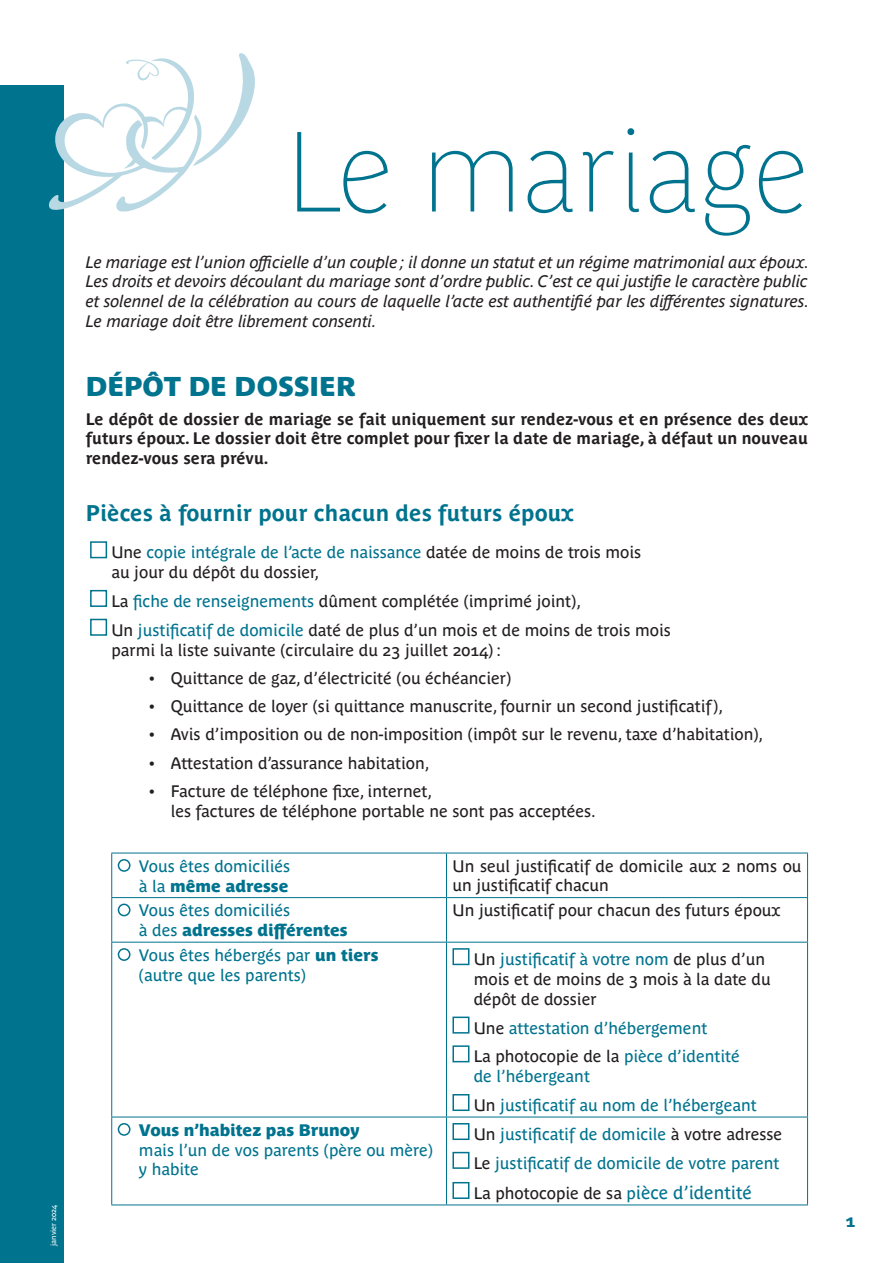
<style>
.page{position:relative;width:893px;height:1263px;background:#fff}
.page>*{position:absolute;margin:0;border:0;box-sizing:border-box;transform-origin:0 0}
.t1{font:112.5px "Parisine Plus Std Clair";color:#00738e}
.t2{font:27px "Parisine Plus Std Sombre";color:#00738e}
.t3{font:700 22.5px "Parisine Plus Std";color:#00738e}
.t4{font:700 18px "Parisine Plus Std";color:#00738e}
.t5{font:16.5px/19.8px "Parisine Plus Std";color:#231f20}
.t6{font:16.5px/19.8px "Parisine Plus Std";color:#00738e}
.t7{font:italic 16.5px/19.8px "Parisine Plus Std";color:#231f20;text-align:justify}
.t8{font:700 16.5px/19.8px "Parisine Plus Std";color:#231f20;text-align:justify}
.t9{font:16.5px "Parisine Plus Std Sombre";color:#00738e}
.t10{font:7.5px "Parisine Plus Std";color:#fff}
.s1{color:#00738e}
.s2{font-family:"Parisine Plus Std"}
.s3{font-family:"Parisine Plus Std Sombre"}
.s4{color:#231f20}
.s5{font-size:18px}
</style>
<div class="page">
<div style="left:0;top:85px;width:64px;height:1178px;background:#00738e"></div>
<svg style="left:49px;top:53px;width:206px;height:159px"></svg>
<div style="left:90px;top:541px;width:17px;height:17px;border:2px solid #00738e"></div>
<div style="left:90px;top:590px;width:17px;height:17px;border:2px solid #00738e"></div>
<div style="left:90px;top:619px;width:17px;height:17px;border:2px solid #00738e"></div>
<hr style="left:446px;top:853px;width:362px;height:1px;background:#00738e">
<hr style="left:807px;top:853px;width:1px;height:44px;background:#00738e">
<hr style="left:111px;top:897px;width:335px;height:1px;background:#00738e">
<hr style="left:446px;top:897px;width:362px;height:1px;background:#00738e">
<hr style="left:807px;top:898px;width:1px;height:44px;background:#00738e">
<hr style="left:111px;top:942px;width:335px;height:1px;background:#00738e">
<hr style="left:446px;top:942px;width:362px;height:1px;background:#00738e">
<hr style="left:807px;top:942px;width:1px;height:175px;background:#00738e">
<hr style="left:111px;top:1117px;width:335px;height:1px;background:#00738e">
<hr style="left:446px;top:1117px;width:362px;height:1px;background:#00738e">
<hr style="left:807px;top:1117px;width:1px;height:87px;background:#00738e">
<hr style="left:446px;top:1204px;width:362px;height:1px;background:#00738e">
<hr style="left:111px;top:853px;width:335px;height:1px;background:#00738e">
<hr style="left:111px;top:853px;width:1px;height:44px;background:#00738e">
<hr style="left:446px;top:853px;width:1px;height:44px;background:#00738e">
<hr style="left:111px;top:898px;width:1px;height:44px;background:#00738e">
<hr style="left:446px;top:898px;width:1px;height:44px;background:#00738e">
<hr style="left:111px;top:942px;width:1px;height:175px;background:#00738e">
<hr style="left:446px;top:942px;width:1px;height:175px;background:#00738e">
<hr style="left:111px;top:1117px;width:1px;height:87px;background:#00738e">
<hr style="left:446px;top:1117px;width:1px;height:87px;background:#00738e">
<hr style="left:111px;top:1204px;width:335px;height:1px;background:#00738e">
<div style="left:118px;top:859px;width:12px;height:13px;border:2px solid #00738e;border-radius:50%"></div>
<div style="left:118px;top:903px;width:12px;height:13px;border:2px solid #00738e;border-radius:50%"></div>
<div style="left:118px;top:948px;width:12px;height:13px;border:2px solid #00738e;border-radius:50%"></div>
<div style="left:452px;top:948px;width:17px;height:17px;border:2px solid #00738e"></div>
<div style="left:452px;top:1016px;width:17px;height:17px;border:2px solid #00738e"></div>
<div style="left:452px;top:1045px;width:17px;height:17px;border:2px solid #00738e"></div>
<div style="left:452px;top:1094px;width:17px;height:17px;border:2px solid #00738e"></div>
<div style="left:118px;top:1123px;width:12px;height:13px;border:2px solid #00738e;border-radius:50%"></div>
<div style="left:452px;top:1123px;width:17px;height:17px;border:2px solid #00738e"></div>
<div style="left:452px;top:1152px;width:17px;height:17px;border:2px solid #00738e"></div>
<div style="left:452px;top:1182px;width:17px;height:17px;border:2px solid #00738e"></div>
<p class="t10" style="left:49px;top:1246px;width:43px;rotate:-90deg">janvier 2024</p>
<h1 class="t1" style="left:286px;top:108px;width:523px">Le mariage</h1>
<p class="t7" style="left:86px;top:252px;width:725px">Le mariage est l’union officielle d’un couple ; il donne un statut et un régime matrimonial aux époux.<br>Les droits et devoirs découlant du mariage sont d’ordre public. C’est ce qui justifie le caractère public et solennel de la célébration au cours de laquelle l’acte est authentifié par les différentes signatures.<br>Le mariage doit être librement consenti.</p>
<h2 class="t2" style="left:86px;top:371px;width:271px">DÉPÔT DE DOSSIER</h2>
<p class="t8" style="left:86px;top:409px;width:724px">Le dépôt de dossier de mariage se fait uniquement sur rendez-vous et en présence des deux futurs époux. Le dossier doit être complet pour fixer la date de mariage, à défaut un nouveau rendez-vous sera prévu.</p>
<h3 class="t3" style="left:86px;top:500px;width:489px">Pièces à fournir pour chacun des futurs époux</h3>
<p class="t5" style="left:111px;top:542px;width:531px">Une <span class="s1">copie intégrale de l’acte de naissance</span> datée de moins de trois mois au jour du dépôt du dossier,</p>
<p class="t5" style="left:111px;top:587px;width:561px;line-height:28.8px">La <span class="s1">fiche de renseignements</span> dûment complétée (imprimé joint),<br>Un <span class="s1">justificatif de domicile</span> daté de plus d’un mois et de moins de trois mois</p>
<p class="t5" style="left:111px;top:640px;width:391px">parmi la liste suivante (circulaire du 23 juillet 2014) :</p>
<p class="t5" style="left:150px;top:668px;width:363px">• Quittance de gaz, d’électricité (ou échéancier)</p>
<p class="t5" style="left:150px;top:696px;width:575px">• Quittance de loyer (si quittance manuscrite, fournir un second justificatif),</p>
<p class="t5" style="left:150px;top:725px;width:615px">• Avis d’imposition ou de non-imposition (impôt sur le revenu, taxe d’habitation),</p>
<p class="t5" style="left:150px;top:753px;width:281px">• Attestation d’assurance habitation,</p>
<p class="t5" style="left:171px;top:781px;width:427px;text-indent:-21px">• Facture de téléphone fixe, internet,<br>les factures de téléphone portable ne sont pas acceptées.</p>
<p class="t6" style="left:139px;top:856px;width:153px">Vous êtes domiciliés</p>
<p class="t9" style="left:139px;top:876px;width:151px"><span class="s2">à la</span> même adresse</p>
<p class="t5" style="left:452px;top:856px;width:351px">Un seul justificatif de domicile aux 2 noms ou un justificatif chacun</p>
<p class="t6" style="left:139px;top:900px;width:153px">Vous êtes domiciliés</p>
<p class="t9" style="left:139px;top:921px;width:210px"><span class="s2">à des</span> adresses différentes</p>
<p class="t5" style="left:452px;top:900px;width:329px">Un justificatif pour chacun des futurs époux</p>
<p class="t6" style="left:139px;top:945px;width:241px">Vous êtes hébergés par <span class="s3">un tiers </span>(autre que les parents)</p>
<p class="t5" style="left:474px;top:949px;width:299px">Un <span class="s1">justificatif à votre nom</span> de plus d’un mois et de moins de 3 mois à la date du dépôt de dossier</p>
<p class="t6" style="left:474px;top:1013px;width:268px;line-height:28.8px"><span class="s4">Une</span> attestation d’hébergement<br><span class="s4">La photocopie de la</span> pièce d’identité</p>
<p class="t6" style="left:474px;top:1062px;width:285px;line-height:28.8px">de l’hébergeant<br><span class="s4">Un</span> justificatif au nom de l’hébergeant</p>
<p class="t9" style="left:139px;top:1120px;width:222px">Vous n’habitez pas Brunoy</p>
<p class="t6" style="left:139px;top:1140px;width:296px">mais l’un de vos parents (père ou mère) y habite</p>
<p class="t6" style="left:474px;top:1119px;width:310px;line-height:29.4px"><span class="s4">Un</span> justificatif de domicile <span class="s4">à votre adresse<br>Le</span> justificatif de domicile de votre parent<br><span class="s4">La photocopie de sa</span> p<span class="s5">ièce d’identité</span></p>
<p class="t4" style="left:845px;top:1210px;width:12px">1</p>
</div>
